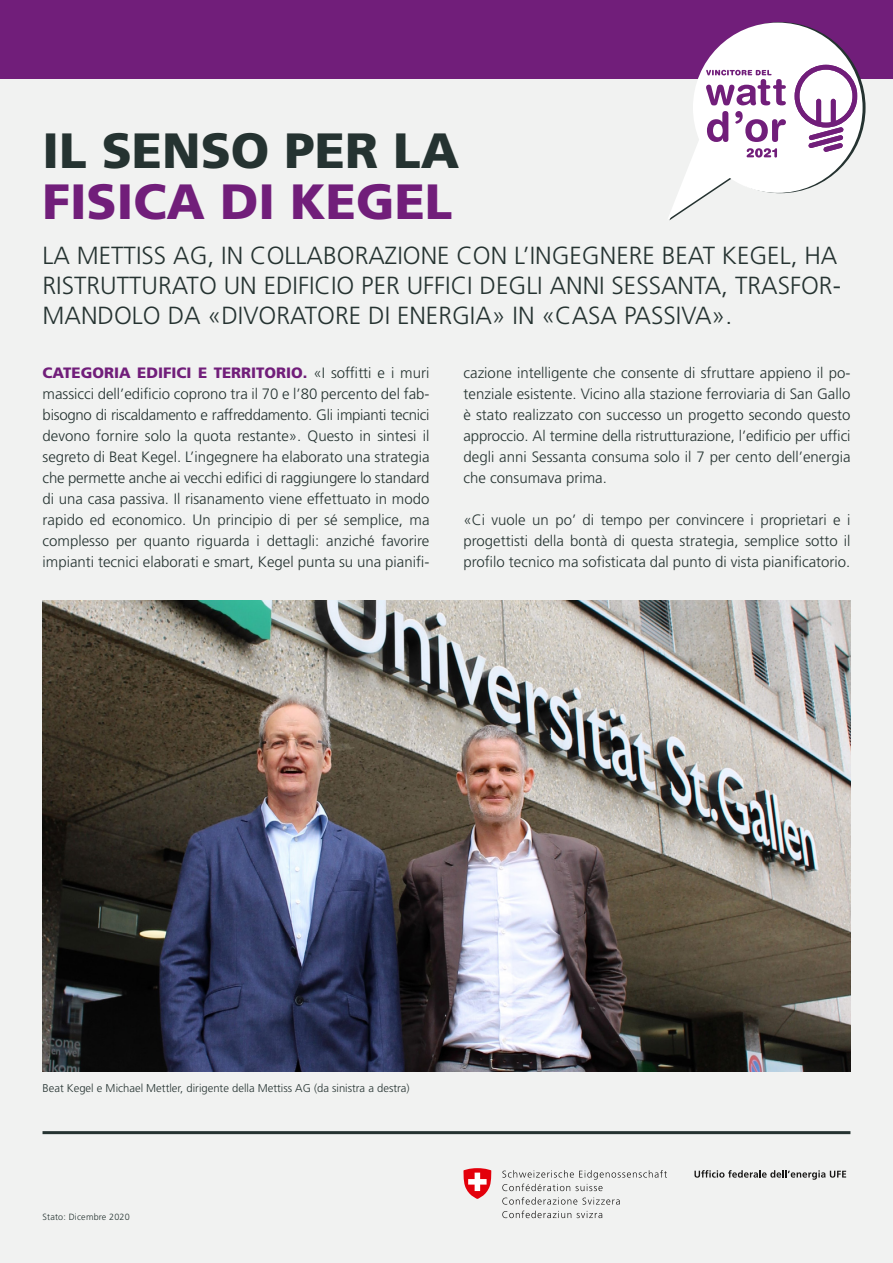
<style>
.page{position:relative;width:893px;height:1263px;background:#f1f2f1}
.page>*{position:absolute;margin:0;border:0;box-sizing:border-box;transform-origin:0 0}
.t1{font:900 49.5px "Frutiger LT Std";color:#711e7a}
.t2{font:900 49.5px "Frutiger LT Std";color:#253331}
.t3{font:300 24.75px/30px "Frutiger LT Std";color:#253331}
.t4{font:300 15px/21px "Frutiger LT Std";color:#253331;text-align:justify}
.t5{font:300 11.25px "Frutiger LT Std";color:#253331}
.t6{font:300 9px "Frutiger LT Std";letter-spacing:.02em;color:#253331}
.s1{font-weight:900;color:#711e7a}
</style>
<div class="page">
<hr style="left:43px;top:1131px;width:807px;height:3px;background:#253331">
<div style="left:0;top:0;width:893px;height:78px;background:#711e7a"></div>
<svg style="left:694px;top:1170px;width:152px;height:10px"></svg>
<svg style="left:502px;top:1170px;width:165px;height:21px"></svg>
<svg style="left:502px;top:1197px;width:118px;height:21px"></svg>
<svg style="left:463px;top:1168px;width:29px;height:31px"></svg>
<img style="left:43px;top:600px;width:807px;height:471px">
<svg style="left:667px;top:22px;width:198px;height:198px"></svg>
<h1 class="t2" style="left:43px;top:121px;width:418px">IL SENSO PER LA</h1>
<h1 class="t1" style="left:43px;top:172px;width:411px">FISICA DI KEGEL</h1>
<h2 class="t3" style="left:43px;top:241px;width:800px">LA METTISS AG, IN COLLABORAZIONE CON L’INGEGNERE BEAT KEGEL, HA<br>RISTRUTTURATO UN EDIFICIO PER UFFICI DEGLI ANNI SESSANTA, TRASFOR-<br>MANDOLO DA «DIVORATORE DI ENERGIA» IN «CASA PASSIVA».</h2>
<p class="t4" style="left:43px;top:363px;width:388px"><span class="s1">CATEGORIA EDIFICI E TERRITORIO.</span> «I soffitti e i muri massicci dell’edificio coprono tra il 70 e l’80 percento del fab&shy;bisogno di riscaldamento e raffreddamento. Gli impianti tecnici devono fornire solo la quota restante». Questo in sintesi il segreto di Beat Kegel. L’ingegnere ha elaborato una strategia che permette anche ai vecchi edifici di raggiungere lo standard di una casa passiva. Il risanamento viene effettuato in modo rapido ed economico. Un principio di per sé semplice, ma complesso per quanto riguarda i dettagli: anziché favorire impianti tecnici elaborati e smart, Kegel punta su una pianifi-</p>
<p class="t4" style="left:463px;top:363px;width:388px">cazione intelligente che consente di sfruttare appieno il po&shy;tenziale esistente. Vicino alla stazione ferroviaria di San Gallo è stato realizzato con successo un progetto secondo questo approccio. Al termine della ristrutturazione, l’edificio per uffici degli anni Sessanta consuma solo il 7 per cento dell’energia che consumava prima.</p>
<p class="t4" style="left:463px;top:510px;width:388px">«Ci vuole un po’ di tempo per convincere i proprietari e i progettisti della bontà di questa strategia, semplice sotto il profilo tecnico ma sofisticata dal punto di vista pianificatorio.</p>
<p class="t5" style="left:43px;top:1082px;width:369px">Beat Kegel e Michael Mettler, dirigente della Mettiss AG (da sinistra a destra)</p>
<p class="t6" style="left:43px;top:1212px;width:89px">Stato: Dicembre 2020</p>
</div>
